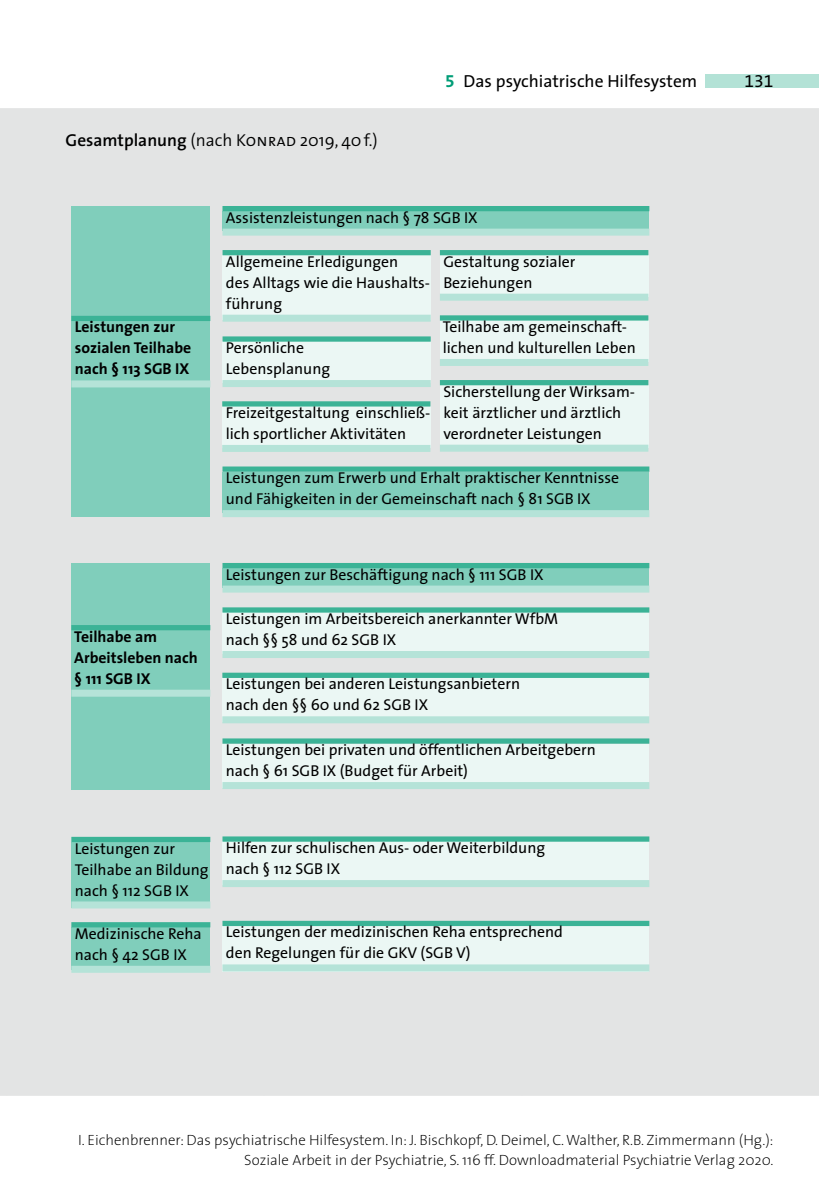
<style>
.page{position:relative;width:819px;height:1191px;background:#fff}
.page>*{position:absolute;margin:0;border:0;box-sizing:border-box;transform-origin:0 0}
.t1{font:17.5px "The Sans";color:#000}
.t2{font:17.5px "The Sans Expert";color:#000}
.t3{font:300 17.32px "The Sans";color:#000}
.t4{font:15.75px/21px "The Sans";color:#000}
.t5{font:700 15.75px/21px "The Sans";color:#000}
.t6{font:200 14.88px/19.2px "The Sans";color:#000;text-align:right}
.s1{font-weight:600}
.s2{font-family:"The Sans Semi Light Caps";font-weight:400}
.s3{font-family:"The Sans Bold Expert";color:#009d77}
</style>
<div class="page">
<div style="left:704px;top:74px;width:115px;height:13px;background:#b3e2d6"></div>
<div style="left:0;top:108px;width:819px;height:987px;background:#e3e4e4"></div>
<div style="left:71px;top:207px;width:139px;height:310px;background:#80cebb"></div>
<div style="left:71px;top:316px;width:139px;height:5px;background:#3bb396"></div>
<div style="left:71px;top:380px;width:139px;height:7px;background:#b5e3d8"></div>
<div style="left:71px;top:563px;width:139px;height:226px;background:#80cebb"></div>
<div style="left:71px;top:625px;width:139px;height:5px;background:#3bb396"></div>
<div style="left:71px;top:689px;width:139px;height:7px;background:#b5e3d8"></div>
<div style="left:71px;top:842px;width:139px;height:65px;background:#80cebb"></div>
<div style="left:71px;top:837px;width:139px;height:5px;background:#3bb396"></div>
<div style="left:71px;top:901px;width:139px;height:7px;background:#b5e3d8"></div>
<div style="left:71px;top:927px;width:139px;height:42px;background:#80cebb"></div>
<div style="left:71px;top:922px;width:139px;height:5px;background:#3bb396"></div>
<div style="left:71px;top:965px;width:139px;height:7px;background:#b5e3d8"></div>
<div style="left:222px;top:211px;width:427px;height:20px;background:#80cebb"></div>
<div style="left:222px;top:206px;width:427px;height:5px;background:#3bb396"></div>
<div style="left:222px;top:229px;width:427px;height:7px;background:#b5e3d8"></div>
<div style="left:222px;top:568px;width:427px;height:20px;background:#80cebb"></div>
<div style="left:222px;top:563px;width:427px;height:5px;background:#3bb396"></div>
<div style="left:222px;top:585px;width:427px;height:7px;background:#b5e3d8"></div>
<div style="left:222px;top:612px;width:427px;height:42px;background:#ebf7f4"></div>
<div style="left:222px;top:607px;width:427px;height:5px;background:#3bb396"></div>
<div style="left:222px;top:651px;width:427px;height:7px;background:#b5e3d8"></div>
<div style="left:222px;top:678px;width:427px;height:44px;background:#ebf7f4"></div>
<div style="left:222px;top:672px;width:427px;height:6px;background:#3bb396"></div>
<div style="left:222px;top:716px;width:427px;height:7px;background:#b5e3d8"></div>
<div style="left:222px;top:743px;width:427px;height:44px;background:#ebf7f4"></div>
<div style="left:222px;top:738px;width:427px;height:5px;background:#3bb396"></div>
<div style="left:222px;top:782px;width:427px;height:7px;background:#b5e3d8"></div>
<div style="left:222px;top:841px;width:427px;height:44px;background:#ebf7f4"></div>
<div style="left:222px;top:836px;width:427px;height:5px;background:#3bb396"></div>
<div style="left:222px;top:880px;width:427px;height:7px;background:#b5e3d8"></div>
<div style="left:222px;top:926px;width:427px;height:45px;background:#ebf7f4"></div>
<div style="left:222px;top:920px;width:427px;height:6px;background:#3bb396"></div>
<div style="left:222px;top:964px;width:427px;height:7px;background:#b5e3d8"></div>
<div style="left:222px;top:472px;width:427px;height:40px;background:#80cebb"></div>
<div style="left:222px;top:466px;width:427px;height:6px;background:#3bb396"></div>
<div style="left:222px;top:510px;width:427px;height:7px;background:#b5e3d8"></div>
<div style="left:222px;top:255px;width:208px;height:65px;background:#ebf7f4"></div>
<div style="left:222px;top:250px;width:208px;height:5px;background:#3bb396"></div>
<div style="left:222px;top:315px;width:208px;height:7px;background:#b5e3d8"></div>
<div style="left:440px;top:385px;width:208px;height:63px;background:#ebf7f4"></div>
<div style="left:440px;top:380px;width:208px;height:5px;background:#3bb396"></div>
<div style="left:440px;top:445px;width:208px;height:7px;background:#b5e3d8"></div>
<div style="left:440px;top:320px;width:208px;height:42px;background:#ebf7f4"></div>
<div style="left:440px;top:315px;width:208px;height:5px;background:#3bb396"></div>
<div style="left:440px;top:359px;width:208px;height:7px;background:#b5e3d8"></div>
<div style="left:222px;top:406px;width:208px;height:42px;background:#ebf7f4"></div>
<div style="left:222px;top:401px;width:208px;height:5px;background:#3bb396"></div>
<div style="left:222px;top:445px;width:208px;height:7px;background:#b5e3d8"></div>
<div style="left:440px;top:255px;width:208px;height:42px;background:#ebf7f4"></div>
<div style="left:440px;top:250px;width:208px;height:5px;background:#3bb396"></div>
<div style="left:440px;top:294px;width:208px;height:7px;background:#b5e3d8"></div>
<div style="left:222px;top:341px;width:208px;height:42px;background:#ebf7f4"></div>
<div style="left:222px;top:336px;width:208px;height:6px;background:#3bb396"></div>
<div style="left:222px;top:380px;width:208px;height:7px;background:#b5e3d8"></div>
<p class="t3" style="left:66px;top:126px;width:314px"><span class="s1">Gesamtplanung</span> (nach <span class="s2">Konrad</span> 2019, 40f.)</p>
<p class="t1" style="left:445px;top:67px;width:253px"><span class="s3">5</span> Das psychiatrische Hilfesystem</p>
<p class="t2" style="left:744px;top:67px;width:30px">131</p>
<p class="t4" style="left:226px;top:206px;width:253px">Assistenzleistungen nach § 78 SGB IX</p>
<p class="t5" style="left:75px;top:316px;width:118px">Leistungen zur sozialen Teilhabe nach § 113 SGB IX</p>
<p class="t5" style="left:74px;top:625px;width:125px">Teilhabe am<br>Arbeitsleben nach § 111 SGB IX</p>
<p class="t4" style="left:226px;top:250px;width:206px">Allgemeine Erledigungen<br>des Alltags wie die Haushalts&shy;führung</p>
<p class="t4" style="left:226px;top:337px;width:106px">Persönliche<br>Lebensplanung</p>
<p class="t4" style="left:226px;top:402px;width:206px">Freizeitgestaltung einschließ&shy;lich sportlicher Aktivitäten</p>
<p class="t4" style="left:443px;top:250px;width:134px">Gestaltung sozialer<br>Beziehungen</p>
<p class="t4" style="left:442px;top:316px;width:194px">Teilhabe am gemeinschaft&shy;lichen und kulturellen Leben</p>
<p class="t4" style="left:443px;top:380px;width:193px">Sicherstellung der Wirksam&shy;keit ärztlicher und ärztlich verordneter Leistungen</p>
<p class="t4" style="left:226px;top:467px;width:394px">Leistungen zum Erwerb und Erhalt praktischer Kenntnisse und Fähigkeiten in der Gemeinschaft nach § 81 SGB IX</p>
<p class="t4" style="left:226px;top:563px;width:319px">Leistungen zur Beschäftigung nach § 111 SGB IX</p>
<p class="t4" style="left:226px;top:608px;width:334px">Leistungen im Arbeitsbereich anerkannter WfbM nach §§ 58 und 62 SGB IX</p>
<p class="t4" style="left:226px;top:673px;width:296px">Leistungen bei anderen Leistungsanbietern nach den §§ 60 und 62 SGB IX</p>
<p class="t4" style="left:226px;top:739px;width:371px">Leistungen bei privaten und öffentlichen Arbeitgebern nach § 61 SGB IX (Budget für Arbeit)</p>
<p class="t4" style="left:75px;top:837px;width:135px">Leistungen zur<br>Teilhabe an Bildung nach § 112 SGB IX</p>
<p class="t4" style="left:75px;top:922px;width:128px">Medizinische Reha nach § 42 SGB IX</p>
<p class="t4" style="left:226px;top:837px;width:321px">Hilfen zur schulischen Aus- oder Weiterbildung nach § 112 SGB IX</p>
<p class="t4" style="left:226px;top:921px;width:338px">Leistungen der medizinischen Reha entsprechend den Regelungen für die GKV (SGB V)</p>
<p class="t6" style="left:78px;top:1130px;width:697px">I. Eichenbrenner: Das psychiatrische Hilfesystem. In: J. Bischkopf, D. Deimel, C. Walther, R.B. Zimmermann (Hg.):<br>Soziale Arbeit in der Psychiatrie, S. 116 ff. Downloadmaterial Psychiatrie Verlag 2020.</p>
</div>
